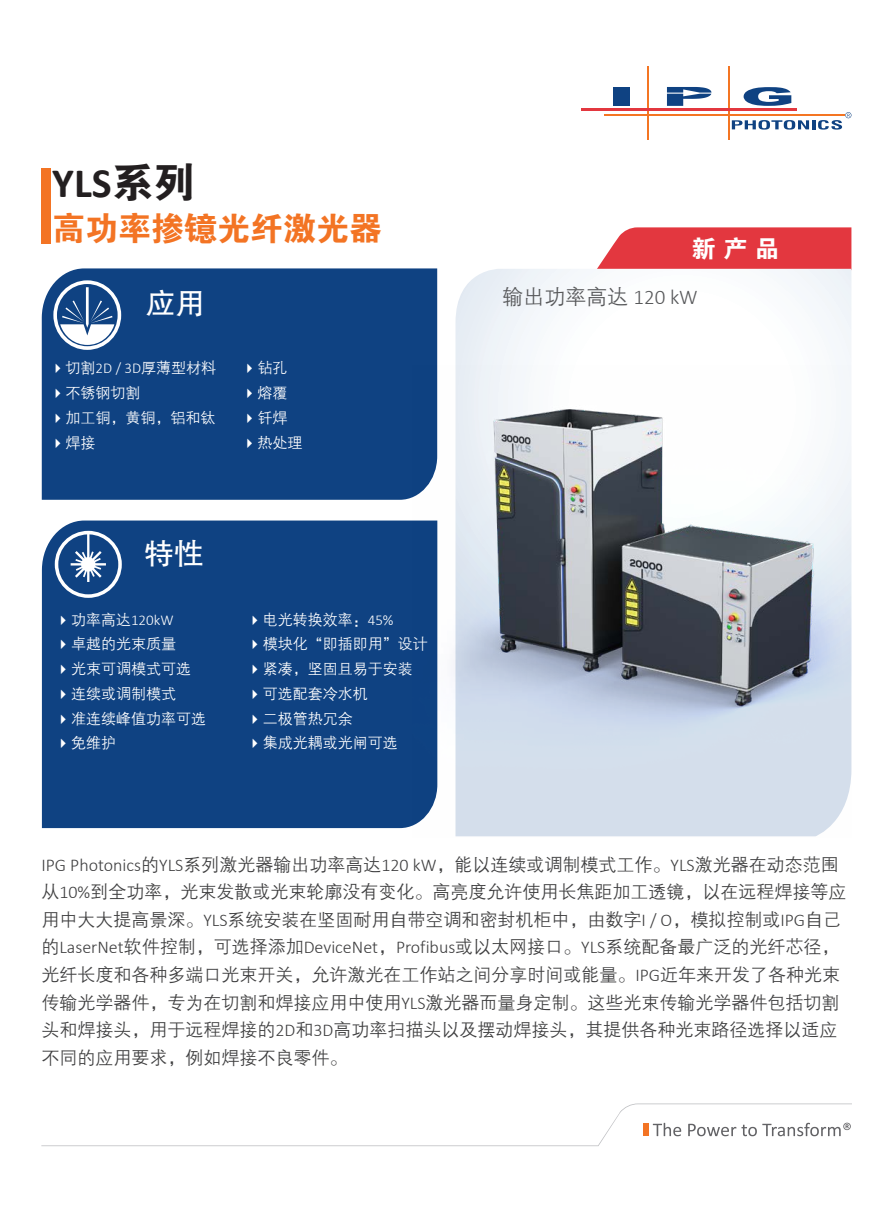
<style>
.page{position:relative;width:893px;height:1212px;background:#fff}
.page>*{position:absolute;margin:0;border:0;box-sizing:border-box;transform-origin:0 0}
.Heading{font:700 42px "Calibri";color:#231f20}
.Sub_Head{font:33px "FZDHTJW GB1 0";color:#f37424}
.t1{font:30px "FZHTJW GB1 0";color:#fff}
.t2{font:24px "FZDHTJW GB1 0";color:#fff}
.Photo_Grey_Font{font:21px "FZZDXJW GB1 0";color:#57585a}
.Body_Text{font:18px/27.6px "FZZDXJW GB1 0";color:#3e3e3f}
.t3{font:15px "FZZDXJW GB1 0";color:#fff}
.t4{font:300 15px "Calibri";color:#fff}
.s1{font-family:"FZDHTJW GB1 0";font-weight:400}
.s2{font-family:"Calibri";font-weight:300}
.s3{font-family:"FZZDXJW GB1 0";font-weight:400}
</style>
<div class="page">
<svg style="left:744px;top:87px;width:47px;height:19px"></svg>
<hr style="left:648px;top:66px;width:1px;height:74px;background:#f47523">
<hr style="left:604px;top:115px;width:240px;height:1px;background:#f47523">
<hr style="left:728px;top:66px;width:1px;height:74px;background:#f47523">
<hr style="left:581px;top:108px;width:216px;height:3px;background:#e3373f">
<svg style="left:732px;top:112px;width:119px;height:18px"></svg>
<div style="left:613px;top:87px;width:17px;height:6px;background:#0f4282"></div>
<div style="left:613px;top:94px;width:17px;height:12px;background:#0f4282"></div>
<svg style="left:667px;top:87px;width:44px;height:19px"></svg>
<svg style="left:41px;top:1103px;width:811px;height:43px"></svg>
<svg style="left:597px;top:227px;width:254px;height:42px;background:#e4454c"></svg>
<div style="left:42px;top:520px;width:370px;height:308px;background:#0f4282"></div>
<svg style="left:55px;top:531px;width:67px;height:67px"></svg>
<div style="left:42px;top:268px;width:395px;height:232px;background:#0f4282"></div>
<svg style="left:53px;top:280px;width:68px;height:70px"></svg>
<svg style="left:455px;top:269px;width:396px;height:97px"></svg>
<img style="left:412px;top:366px;width:439px;height:471px">
<div style="left:41px;top:169px;width:9px;height:75px;background:#f37424"></div>
<svg style="left:61px;top:615px;width:5px;height:9px"></svg>
<svg style="left:61px;top:640px;width:5px;height:9px"></svg>
<svg style="left:61px;top:664px;width:5px;height:10px"></svg>
<svg style="left:61px;top:689px;width:5px;height:10px"></svg>
<svg style="left:61px;top:714px;width:5px;height:9px"></svg>
<svg style="left:61px;top:739px;width:5px;height:9px"></svg>
<svg style="left:253px;top:615px;width:4px;height:9px"></svg>
<svg style="left:253px;top:640px;width:4px;height:9px"></svg>
<svg style="left:253px;top:664px;width:4px;height:10px"></svg>
<svg style="left:253px;top:689px;width:4px;height:10px"></svg>
<svg style="left:253px;top:714px;width:4px;height:9px"></svg>
<svg style="left:253px;top:739px;width:4px;height:9px"></svg>
<svg style="left:56px;top:364px;width:4px;height:9px"></svg>
<svg style="left:56px;top:389px;width:4px;height:9px"></svg>
<svg style="left:56px;top:413px;width:4px;height:10px"></svg>
<svg style="left:56px;top:438px;width:4px;height:10px"></svg>
<svg style="left:247px;top:364px;width:5px;height:9px"></svg>
<svg style="left:247px;top:389px;width:5px;height:9px"></svg>
<svg style="left:247px;top:413px;width:5px;height:10px"></svg>
<svg style="left:247px;top:438px;width:5px;height:10px"></svg>
<p class="Heading" style="left:52px;top:156px;width:145px">YLS<span class="s1">系列</span></p>
<p class="Sub_Head" style="left:52px;top:210px;width:332px">高功率掺镱光纤激光器</p>
<p class="t2" style="left:691px;top:235px;width:89px">新产品</p>
<p class="t1" style="left:146px;top:288px;width:61px">应用</p>
<p class="Photo_Grey_Font" style="left:503px;top:285px;width:197px">输出功率高达 <span class="s2">120 kW</span></p>
<p class="t3" style="left:66px;top:360px;width:152px">切割<span class="s2">2D / 3D</span>厚薄型材料</p>
<p class="t3" style="left:66px;top:385px;width:76px">不锈钢切割</p>
<p class="t3" style="left:66px;top:410px;width:151px">加工铜，黄铜，铝和钛</p>
<p class="t3" style="left:66px;top:434px;width:31px">焊接</p>
<p class="t1" style="left:144px;top:537px;width:61px">特性</p>
<p class="t4" style="left:71px;top:610px;width:104px"><span class="s3">功率高达</span>120kW</p>
<p class="t3" style="left:71px;top:636px;width:106px">卓越的光束质量</p>
<p class="t3" style="left:71px;top:661px;width:121px">光束可调模式可选</p>
<p class="t3" style="left:71px;top:686px;width:106px">连续或调制模式</p>
<p class="t3" style="left:71px;top:710px;width:136px">准连续峰值功率可选</p>
<p class="t3" style="left:71px;top:735px;width:46px">免维护</p>
<p class="t3" style="left:257px;top:360px;width:31px">钻孔</p>
<p class="t3" style="left:257px;top:385px;width:31px">熔覆</p>
<p class="t3" style="left:257px;top:410px;width:31px">钎焊</p>
<p class="t3" style="left:257px;top:434px;width:46px">热处理</p>
<p class="t3" style="left:263px;top:611px;width:132px">电光转换效率：<span class="s2">45%</span></p>
<p class="t3" style="left:263px;top:636px;width:166px">模块化“即插即用”设计</p>
<p class="t3" style="left:263px;top:661px;width:151px">紧凑，坚固且易于安装</p>
<p class="t3" style="left:263px;top:686px;width:106px">可选配套冷水机</p>
<p class="t3" style="left:263px;top:710px;width:91px">二极管热冗余</p>
<p class="t3" style="left:263px;top:735px;width:136px">集成光耦或光闸可选</p>
<p class="Body_Text" style="left:41px;top:851px;width:806px"><span class="s2">IPG Photonics</span>的<span class="s2">YLS</span>系列激光器输出功率高达<span class="s2">120 kW</span>，能以连续或调制模式工作。<span class="s2">YLS</span>激光器在动态范围从<span class="s2">10%</span>到全功率，光束发散或光束轮廓没有变化。高亮度允许使用长焦距加工透镜，以在远程焊接等应用中大大提高景深。<span class="s2">YLS</span>系统安装在坚固耐用自带空调和密封机柜中，由数字<span class="s2">I / O</span>，模拟控制或<span class="s2">IPG</span>自己的<span class="s2">LaserNet</span>软件控制，可选择添加<span class="s2">DeviceNet</span>，<span class="s2">Profibus</span>或以太网接口。<span class="s2">YLS</span>系统配备最广泛的光纤芯径，光纤长度和各种多端口光束开关，允许激光在工作站之间分享时间或能量。<span class="s2">IPG</span>近年来开发了各种光束传输光学器件，专为在切割和焊接应用中使用<span class="s2">YLS</span>激光器而量身定制。这些光束传输光学器件包括切割头和焊接头，用于远程焊接的<span class="s2">2D</span>和<span class="s2">3D</span>高功率扫描头以及摆动焊接头，其提供各种光束路径选择以适应不同的应用要求，例如焊接不良零件。</p>
</div>
